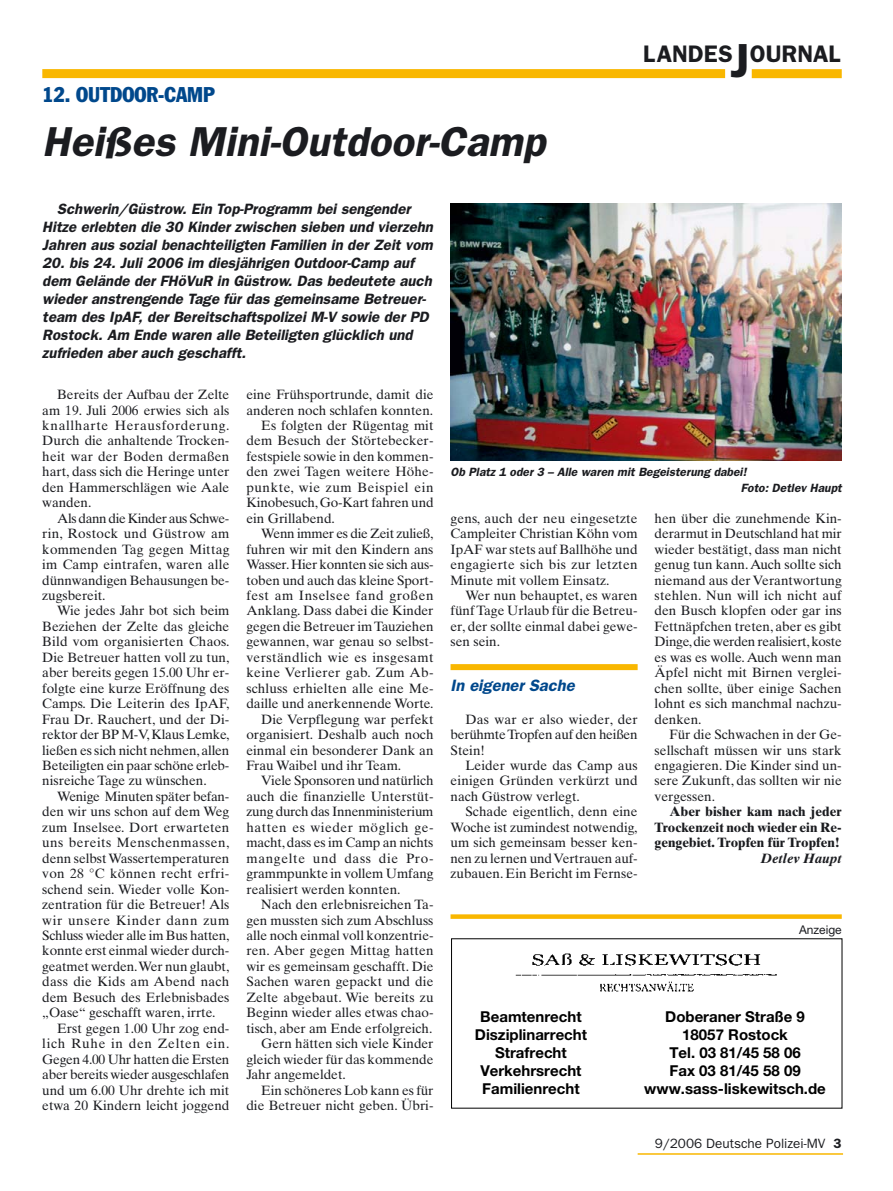
<style>
.page{position:relative;width:893px;height:1191px;background:#fff}
.page>*{position:absolute;margin:0;border:0;box-sizing:border-box;transform-origin:0 0}
.t1{font:italic 600 42px "Franklin Gothic";color:#1b1c20}
.t2{font:600 24px "Franklin Gothic";color:#1b1c20}
.t3{font:condensed 21px "Franklin Gothic";color:#00488c}
.t4{font:italic 600 16.5px "Franklin Gothic";color:#00488c}
.t5{font:italic 600 15px/18px "Franklin Gothic";color:#1b1c20;text-align:center}
.t6{font:15px "Helvetica Neue Bold OV FICUQB";color:#000}
.t7{font:13.5px/15.5px "Times Ten";color:#1b1c20;text-align:justify}
.t8{font:13.5px "Times Ten";letter-spacing:-.02em;color:#1b1c20}
.t9{font:700 13.5px/15.5px "Times Ten";color:#1b1c20;text-align:justify}
.t10{font:13.5px "Times Ten";letter-spacing:.04em;color:#1b1c20}
.t11{font:13.5px "Times Ten";letter-spacing:.03em;color:#1b1c20}
.t12{font:13.5px "Franklin Gothic";color:#1b1c20}
.t13{font:13.5px "Times Ten";letter-spacing:.025em;color:#1b1c20}
.t14{font:13.5px "Times Ten";letter-spacing:.05em;color:#1b1c20}
.t15{font:italic 700 13.5px "Times Ten";color:#1b1c20}
.t16{font:italic 600 12px/15.5px "Franklin Gothic";color:#1b1c20}
.t17{font:12px "Helvetica Neue";color:#1b1c20}
.s1{font-size:48px}
.s2{font-weight:600}
</style>
<div class="page">
<div style="left:451px;top:664px;width:187px;height:6px;background:#f9b700"></div>
<hr style="left:638px;top:1153px;width:205px;height:1px;background:#f9b700">
<div style="left:42px;top:69px;width:683px;height:9px;background:#f9b700"></div>
<div style="left:752px;top:69px;width:90px;height:9px;background:#f9b700"></div>
<svg style="left:451px;top:938px;width:392px;height:171px"></svg>
<img style="left:451px;top:204px;width:391px;height:257px">
<div style="left:451px;top:914px;width:391px;height:5px;background:#f9b700"></div>
<h3 class="t3" style="left:42px;top:87px;width:174px">12. OUTDOOR-CAMP</h3>
<h1 class="t1" style="left:42px;top:127px;width:511px">Heißes Mini-Outdoor-Camp</h1>
<p class="t5" style="left:42px;top:201px;width:395px">Schwerin/Güstrow. Ein Top-Programm bei sengender<br>Hitze erlebten die 30 Kinder zwischen sieben und vierzehn<br>Jahren aus sozial benachteiligten Familien in der Zeit vom</p>
<p class="t5" style="left:42px;top:255px;width:393px;text-align:left">20. bis 24. Juli 2006 im diesjährigen Outdoor-Camp auf dem Gelände der FHöVuR in Güstrow. Das bedeutete auch wieder anstrengende Tage für das gemeinsame Betreuer&shy;team des IpAF, der Bereitschaftspolizei M-V sowie der PD Rostock. Am Ende waren alle Beteiligten glücklich und zufrieden aber auch geschafft.</p>
<h2 class="t2" style="left:643px;top:45px;width:199px">LANDES<span class="s1">J</span>OURNAL</h2>
<p class="t7" style="left:42px;top:388px;width:189px;text-indent:15px">Bereits der Aufbau der Zelte am 19. Juli 2006 erwies sich als knallharte Herausforderung.<br>Durch die anhaltende Trocken&shy;heit war der Boden dermaßen hart, dass sich die Heringe unter den Hammerschlägen wie Aale wanden.</p>
<p class="t7" style="left:42px;top:512px;width:189px;text-indent:15px">Als dann die Kinder aus Schwe&shy;rin, Rostock und Güstrow am kommenden Tag gegen Mittag im Camp eintrafen, waren alle dünnwandigen Behausungen be&shy;zugsbereit.</p>
<p class="t7" style="left:42px;top:604px;width:189px;text-indent:15px">Wie jedes Jahr bot sich beim Beziehen der Zelte das gleiche Bild vom organisierten Chaos.<br>Die Betreuer hatten voll zu tun, aber bereits gegen 15.00 Uhr er&shy;folgte eine kurze Eröffnung des Camps. Die Leiterin des IpAF, Frau Dr. Rauchert, und der Di&shy;rektor der BP M-V,Klaus Lemke, ließen es sich nicht nehmen,allen Beteiligten ein paar schöne erleb&shy;nisreiche Tage zu wünschen.</p>
<p class="t7" style="left:42px;top:790px;width:189px;text-indent:15px">Wenige Minuten später befan&shy;den wir uns schon auf dem Weg zum Inselsee. Dort erwarteten uns bereits Menschenmassen, denn selbst Wassertemperaturen von 28 °C können recht erfri&shy;schend sein. Wieder volle Kon&shy;zentration für die Betreuer! Als wir unsere Kinder dann zum Schluss wieder alle im Bus hatten, konnte erst einmal wieder durch&shy;geatmet werden.Wer nun glaubt, dass die Kids am Abend nach dem Besuch des Erlebnisbades „Oase“ geschafft waren, irrte.</p>
<p class="t7" style="left:42px;top:1021px;width:189px;text-indent:15px">Erst gegen 1.00 Uhr zog end&shy;lich Ruhe in den Zelten ein.<br>Gegen 4.00 Uhr hatten die Ersten aber bereits wieder ausgeschlafen und um 6.00 Uhr drehte ich mit etwa 20 Kindern leicht joggend</p>
<p class="t7" style="left:246px;top:388px;width:189px">eine Frühsportrunde, damit die</p>
<p class="t7" style="left:246px;top:403px;width:188px">anderen noch schlafen konnten.</p>
<p class="t7" style="left:261px;top:419px;width:174px">Es folgten der Rügentag mit</p>
<p class="t7" style="left:246px;top:434px;width:189px">dem Besuch der Störtebecker-</p>
<p class="t7" style="left:246px;top:450px;width:189px">festspiele sowie in den kommen-</p>
<p class="t7" style="left:246px;top:465px;width:189px">den zwei Tagen weitere Höhe-</p>
<p class="t10" style="left:246px;top:482px;width:189px">punkte, wie zum Beispiel ein</p>
<p class="t7" style="left:246px;top:496px;width:189px">Kinobesuch,Go-Kart fahren und</p>
<p class="t7" style="left:246px;top:512px;width:90px">ein Grillabend.</p>
<p class="t8" style="left:261px;top:528px;width:174px">Wenn immer es die Zeit zuließ,</p>
<p class="t7" style="left:246px;top:542px;width:189px">fuhren wir mit den Kindern ans</p>
<p class="t8" style="left:246px;top:559px;width:189px">Wasser.Hier konnten sie sich aus-</p>
<p class="t7" style="left:246px;top:573px;width:189px">toben und auch das kleine Sport-</p>
<p class="t10" style="left:246px;top:590px;width:189px">fest am Inselsee fand großen</p>
<p class="t7" style="left:246px;top:604px;width:189px">Anklang. Dass dabei die Kinder</p>
<p class="t7" style="left:246px;top:620px;width:189px">gegen die Betreuer im Tauziehen</p>
<p class="t7" style="left:246px;top:635px;width:189px">gewannen, war genau so selbst-</p>
<p class="t11" style="left:246px;top:652px;width:189px">verständlich wie es insgesamt</p>
<p class="t13" style="left:246px;top:667px;width:189px">keine Verlierer gab. Zum Ab-</p>
<p class="t7" style="left:246px;top:681px;width:189px">schluss erhielten alle eine Me-</p>
<p class="t7" style="left:246px;top:697px;width:189px">daille und anerkennende Worte.</p>
<p class="t7" style="left:261px;top:712px;width:174px">Die Verpflegung war perfekt</p>
<p class="t7" style="left:246px;top:728px;width:189px">organisiert. Deshalb auch noch</p>
<p class="t7" style="left:246px;top:743px;width:189px">einmal ein besonderer Dank an</p>
<p class="t7" style="left:246px;top:759px;width:156px">Frau Waibel und ihr Team.</p>
<p class="t7" style="left:261px;top:774px;width:174px">Viele Sponsoren und natürlich</p>
<p class="t7" style="left:246px;top:790px;width:189px">auch die finanzielle Unterstüt-</p>
<p class="t8" style="left:246px;top:806px;width:189px">zung durch das Innenministerium</p>
<p class="t10" style="left:246px;top:822px;width:189px">hatten es wieder möglich ge-</p>
<p class="t7" style="left:246px;top:836px;width:189px">macht, dass es im Camp an nichts</p>
<p class="t14" style="left:246px;top:853px;width:189px">mangelte und dass die Pro-</p>
<p class="t7" style="left:246px;top:867px;width:189px">grammpunkte in vollem Umfang</p>
<p class="t7" style="left:246px;top:882px;width:156px">realisiert werden konnten.</p>
<p class="t7" style="left:261px;top:898px;width:174px">Nach den erlebnisreichen Ta-</p>
<p class="t7" style="left:246px;top:913px;width:189px">gen mussten sich zum Abschluss</p>
<p class="t7" style="left:246px;top:929px;width:189px">alle noch einmal voll konzentrie-</p>
<p class="t7" style="left:246px;top:944px;width:189px">ren. Aber gegen Mittag hatten</p>
<p class="t7" style="left:246px;top:960px;width:189px">wir es gemeinsam geschafft. Die</p>
<p class="t7" style="left:246px;top:975px;width:189px">Sachen waren gepackt und die</p>
<p class="t7" style="left:246px;top:990px;width:189px">Zelte abgebaut. Wie bereits zu</p>
<p class="t7" style="left:246px;top:1006px;width:189px">Beginn wieder alles etwas chao-</p>
<p class="t7" style="left:246px;top:1021px;width:187px">tisch, aber am Ende erfolgreich.</p>
<p class="t7" style="left:261px;top:1037px;width:174px">Gern hätten sich viele Kinder</p>
<p class="t7" style="left:246px;top:1052px;width:189px">gleich wieder für das kommende</p>
<p class="t7" style="left:246px;top:1068px;width:101px">Jahr angemeldet.</p>
<p class="t7" style="left:261px;top:1083px;width:174px">Ein schöneres Lob kann es für</p>
<p class="t7" style="left:246px;top:1099px;width:189px">die Betreuer nicht geben. Übri-</p>
<p class="t16" style="left:741px;top:465px;width:105px;text-indent:-290px">Ob Platz 1 oder 3 – Alle waren mit Begeisterung dabei!<br>Foto: Detlev Haupt</p>
<p class="t7" style="left:451px;top:512px;width:189px">gens, auch der neu eingesetzte Campleiter Christian Köhn vom IpAF war stets auf Ballhöhe und engagierte sich bis zur letzten Minute mit vollem Einsatz.</p>
<p class="t7" style="left:451px;top:589px;width:189px;text-indent:15px">Wer nun behauptet, es waren fünf Tage Urlaub für die Betreu&shy;er, der sollte einmal dabei gewe&shy;sen sein.</p>
<p class="t4" style="left:451px;top:680px;width:128px">In eigener Sache</p>
<p class="t7" style="left:451px;top:712px;width:189px;text-indent:15px">Das war er also wieder, der berühmte Tropfen auf den heißen Stein!</p>
<p class="t7" style="left:451px;top:759px;width:189px;text-indent:15px">Leider wurde das Camp aus einigen Gründen verkürzt und nach Güstrow verlegt.</p>
<p class="t7" style="left:451px;top:805px;width:189px;text-indent:15px">Schade eigentlich, denn eine Woche ist zumindest notwendig, um sich gemeinsam besser ken&shy;nen zu lernen und Vertrauen auf&shy;zubauen. Ein Bericht im Fernse-</p>
<p class="t7" style="left:655px;top:512px;width:189px">hen über die zunehmende Kin&shy;derarmut in Deutschland hat mir wieder bestätigt, dass man nicht genug tun kann. Auch sollte sich niemand aus der Verantwortung stehlen. Nun will ich nicht auf den Busch klopfen oder gar ins Fettnäpfchen treten, aber es gibt Dinge,die werden realisiert,koste es was es wolle. Auch wenn man Äpfel nicht mit Birnen verglei&shy;chen sollte, über einige Sachen lohnt es sich manchmal nachzu&shy;denken.</p>
<p class="t7" style="left:655px;top:728px;width:189px;text-indent:15px">Für die Schwachen in der Ge&shy;sellschaft müssen wir uns stark engagieren. Die Kinder sind un&shy;sere Zukunft, das sollten wir nie vergessen.</p>
<p class="t9" style="left:655px;top:805px;width:189px;text-indent:15px">Aber bisher kam nach jeder Trockenzeit noch wieder ein Re&shy;gengebiet. Tropfen für Tropfen!</p>
<p class="t15" style="left:761px;top:853px;width:82px">Detlev Haupt</p>
<p class="t17" style="left:799px;top:926px;width:44px">Anzeige</p>
<p class="t6" style="left:480px;top:1011px;width:103px">Beamtenrecht</p>
<p class="t6" style="left:665px;top:1011px;width:141px">Doberaner Straße 9</p>
<p class="t6" style="left:475px;top:1029px;width:114px">Disziplinarrecht</p>
<p class="t6" style="left:682px;top:1029px;width:107px">18057 Rostock</p>
<p class="t6" style="left:495px;top:1047px;width:73px">Strafrecht</p>
<p class="t6" style="left:669px;top:1047px;width:133px">Tel. 03 81/45 58 06</p>
<p class="t6" style="left:480px;top:1065px;width:103px">Verkehrsrecht</p>
<p class="t6" style="left:669px;top:1065px;width:133px">Fax 03 81/45 58 09</p>
<p class="t6" style="left:482px;top:1083px;width:99px">Familienrecht</p>
<p class="t6" style="left:644px;top:1083px;width:183px">www.sass-liskewitsch.de</p>
<p class="t12" style="left:655px;top:1138px;width:188px">9/2006 Deutsche Polizei-MV <span class="s2">3</span></p>
</div>
